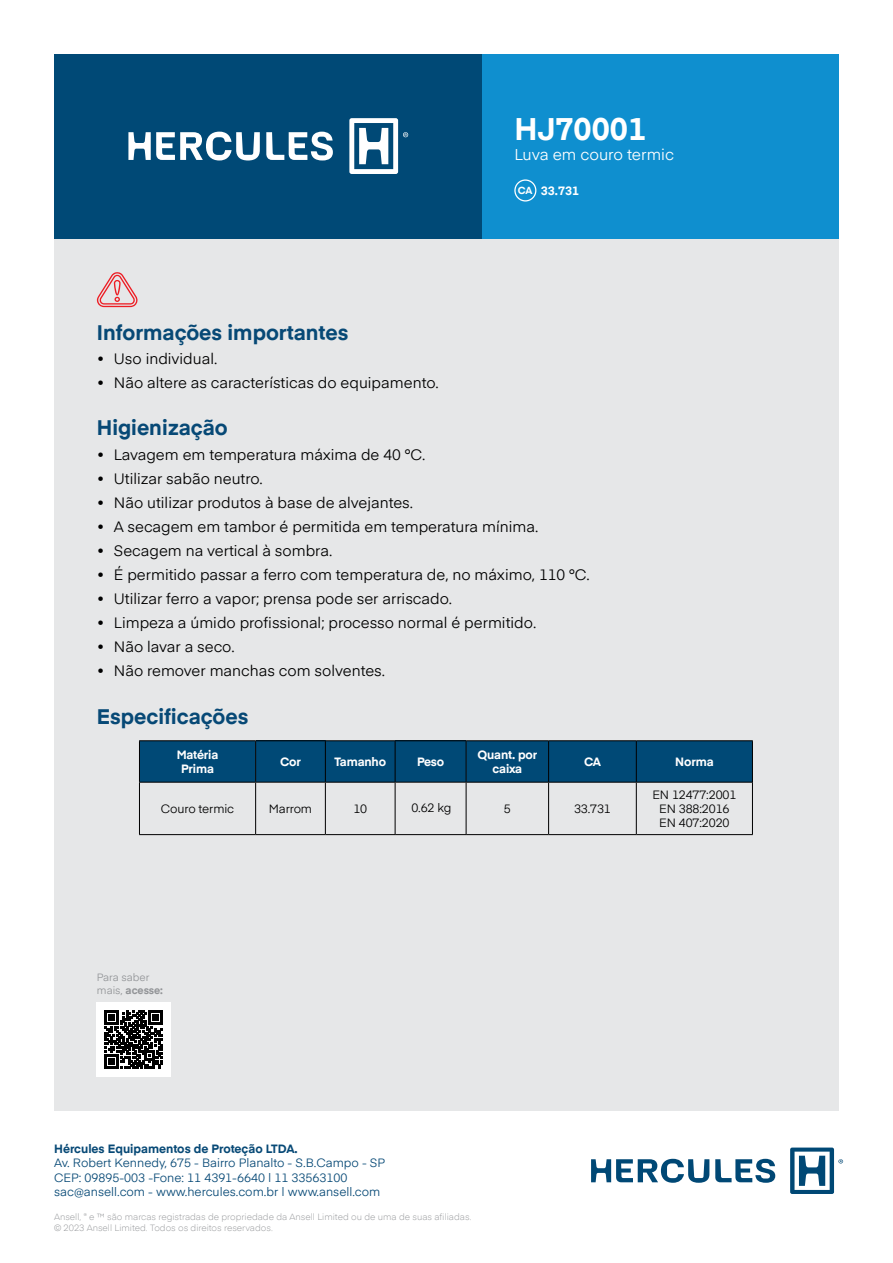
<style>
.page{position:relative;width:893px;height:1263px;background:#fff}
.page>*{position:absolute;margin:0;border:0;box-sizing:border-box;transform-origin:0 0}
.t1{font:700 31.2px "Eina 01";color:#fff}
.t2{font:700 21px "Eina 01";color:#074976}
.t3{font:15.6px "Eina 01";color:#fff}
.t4{font:15px "Eina 01";color:#000}
.t5{font:12px/14.4px "Eina 01";color:#074976}
.t6{font:12px/14.4px "Eina 01";letter-spacing:-.01em;color:#000;text-align:center}
.t7{font:700 12px/14.4px "Eina 01";letter-spacing:-.01em;color:#fff;text-align:center}
.t8{font:700 12px "Eina 01";color:#074976}
.t9{font:12px "Eina 04";color:#000}
.t10{font:10.5px/12.6px "Eina 01";color:#939598}
.t11{font:300 9px/10.8px "Eina 01";color:#939598}
.s1{font-size:10.2px}
.s2{font-weight:700}
</style>
<div class="page">
<div style="left:54px;top:238px;width:785px;height:872px;background:#e6e7e8"></div>
<div style="left:140px;top:741px;width:612px;height:41px;background:#004976"></div>
<div style="left:256px;top:741px;width:69px;height:41px;background:#004976"></div>
<div style="left:395px;top:741px;width:71px;height:41px;background:#004976"></div>
<hr style="left:139px;top:740px;width:117px;height:1px;background:#000">
<hr style="left:139px;top:741px;width:1px;height:41px;background:#000">
<hr style="left:256px;top:740px;width:69px;height:1px;background:#000">
<hr style="left:325px;top:740px;width:70px;height:1px;background:#000">
<hr style="left:395px;top:740px;width:71px;height:1px;background:#000">
<hr style="left:466px;top:740px;width:83px;height:1px;background:#000">
<hr style="left:549px;top:740px;width:87px;height:1px;background:#000">
<hr style="left:636px;top:740px;width:117px;height:1px;background:#000">
<hr style="left:139px;top:782px;width:117px;height:1px;background:#000">
<hr style="left:256px;top:782px;width:69px;height:1px;background:#000">
<hr style="left:325px;top:782px;width:70px;height:1px;background:#000">
<hr style="left:395px;top:782px;width:71px;height:1px;background:#000">
<hr style="left:466px;top:782px;width:83px;height:1px;background:#000">
<hr style="left:549px;top:782px;width:87px;height:1px;background:#000">
<hr style="left:636px;top:782px;width:116px;height:1px;background:#000">
<hr style="left:255px;top:741px;width:1px;height:41px;background:#000">
<hr style="left:325px;top:741px;width:1px;height:41px;background:#000">
<hr style="left:395px;top:741px;width:1px;height:41px;background:#000">
<hr style="left:466px;top:741px;width:1px;height:41px;background:#000">
<hr style="left:548px;top:741px;width:1px;height:41px;background:#000">
<hr style="left:636px;top:741px;width:1px;height:41px;background:#000">
<hr style="left:752px;top:741px;width:1px;height:41px;background:#000">
<hr style="left:139px;top:782px;width:1px;height:52px;background:#000">
<hr style="left:255px;top:782px;width:1px;height:52px;background:#000">
<hr style="left:325px;top:782px;width:1px;height:52px;background:#000">
<hr style="left:395px;top:782px;width:1px;height:52px;background:#000">
<hr style="left:466px;top:782px;width:1px;height:52px;background:#000">
<hr style="left:548px;top:782px;width:1px;height:52px;background:#000">
<hr style="left:636px;top:782px;width:1px;height:52px;background:#000">
<hr style="left:752px;top:782px;width:1px;height:52px;background:#000">
<hr style="left:139px;top:834px;width:117px;height:1px;background:#000">
<hr style="left:256px;top:834px;width:69px;height:1px;background:#000">
<hr style="left:325px;top:834px;width:70px;height:1px;background:#000">
<hr style="left:395px;top:834px;width:71px;height:1px;background:#000">
<hr style="left:466px;top:834px;width:83px;height:1px;background:#000">
<hr style="left:549px;top:834px;width:87px;height:1px;background:#000">
<hr style="left:636px;top:834px;width:117px;height:1px;background:#000">
<div style="left:97px;top:1002px;width:74px;height:74px;background:#fff"></div>
<svg style="left:105px;top:1010px;width:58px;height:58px"></svg>
<svg style="left:591px;top:1159px;width:118px;height:24px"></svg>
<svg style="left:715px;top:1159px;width:60px;height:24px"></svg>
<svg style="left:790px;top:1147px;width:53px;height:47px"></svg>
<div style="left:54px;top:54px;width:429px;height:184px;background:#004976"></div>
<svg style="left:128px;top:132px;width:132px;height:28px"></svg>
<svg style="left:266px;top:132px;width:67px;height:28px"></svg>
<svg style="left:349px;top:118px;width:59px;height:56px"></svg>
<svg style="left:97px;top:272px;width:41px;height:35px"></svg>
<div style="left:483px;top:54px;width:356px;height:184px;background:#0f8fcf"></div>
<div style="left:514px;top:179px;width:22px;height:23px;border:1px solid #fff;border-radius:50%"></div>
<h1 class="t1" style="left:514px;top:106px;width:133px">HJ70001</h1>
<p class="t3" style="left:514px;top:143px;width:161px">Luva em couro termic</p>
<p class="t7" style="left:518px;top:183px;width:63px"><span class="s1">CA</span> 33.731</p>
<h2 class="t2" style="left:97px;top:317px;width:253px">Informações importantes</h2>
<p class="t4" style="left:97px;top:347px;width:122px">• Uso individual.</p>
<p class="t4" style="left:97px;top:371px;width:343px">• Não altere as características do equipamento.</p>
<h2 class="t2" style="left:97px;top:412px;width:132px">Higienização</h2>
<p class="t4" style="left:97px;top:443px;width:330px">• Lavagem em temperatura máxima de 40 °C.</p>
<p class="t4" style="left:97px;top:467px;width:167px">• Utilizar sabão neutro.</p>
<p class="t4" style="left:97px;top:491px;width:318px">• Não utilizar produtos à base de alvejantes.</p>
<p class="t4" style="left:97px;top:515px;width:443px">• A secagem em tambor é permitida em temperatura mínima.</p>
<p class="t4" style="left:97px;top:539px;width:237px">• Secagem na vertical à sombra.</p>
<p class="t4" style="left:97px;top:563px;width:494px">• É permitido passar a ferro com temperatura de, no máximo, 110 °C.</p>
<p class="t4" style="left:97px;top:587px;width:357px">• Utilizar ferro a vapor; prensa pode ser arriscado.</p>
<p class="t4" style="left:97px;top:611px;width:441px">• Limpeza a úmido profissional; processo normal é permitido.</p>
<p class="t4" style="left:97px;top:635px;width:139px">• Não lavar a seco.</p>
<p class="t4" style="left:97px;top:659px;width:290px">• Não remover manchas com solventes.</p>
<h2 class="t2" style="left:97px;top:701px;width:153px">Especificações</h2>
<p class="t7" style="left:177px;top:747px;width:43px">Matéria<br>Prima</p>
<p class="t7" style="left:280px;top:754px;width:22px">Cor</p>
<p class="t7" style="left:334px;top:754px;width:53px">Tamanho</p>
<p class="t7" style="left:417px;top:754px;width:29px">Peso</p>
<p class="t7" style="left:477px;top:747px;width:61px">Quant. por caixa</p>
<p class="t7" style="left:584px;top:754px;width:19px">CA</p>
<p class="t7" style="left:675px;top:754px;width:40px">Norma</p>
<p class="t6" style="left:161px;top:801px;width:75px">Couro termic</p>
<p class="t6" style="left:269px;top:801px;width:45px">Marrom</p>
<p class="t6" style="left:353px;top:801px;width:15px">10</p>
<p class="t9" style="left:411px;top:798px;width:42px">0.62 kg</p>
<p class="t6" style="left:504px;top:801px;width:8px">5</p>
<p class="t6" style="left:574px;top:801px;width:38px">33.731</p>
<p class="t6" style="left:652px;top:786px;width:85px">EN 12477:2001<br>EN 388:2016<br>EN 407:2020</p>
<p class="t10" style="left:97px;top:970px;width:68px">Para saber mais, <span class="s2">acesse:</span></p>
<p class="t8" style="left:54px;top:1140px;width:245px">Hércules Equipamentos de Proteção LTDA.</p>
<p class="t5" style="left:54px;top:1155px;width:333px">Av. Robert Kennedy, 675 - Bairro Planalto - S.B.Campo - SP<br>CEP: 09895-003 -Fone: 11 4391-6640 | 11 33563100 sac@ansell.com - www.hercules.com.br | www.ansell.com</p>
<p class="t11" style="left:54px;top:1211px;width:419px">Ansell, <sup>®</sup> e ™ são marcas registradas de propriedade da Ansell Limited ou de uma de suas afiliadas. © 2023 Ansell Limited. Todos os direitos reservados.</p>
</div>
